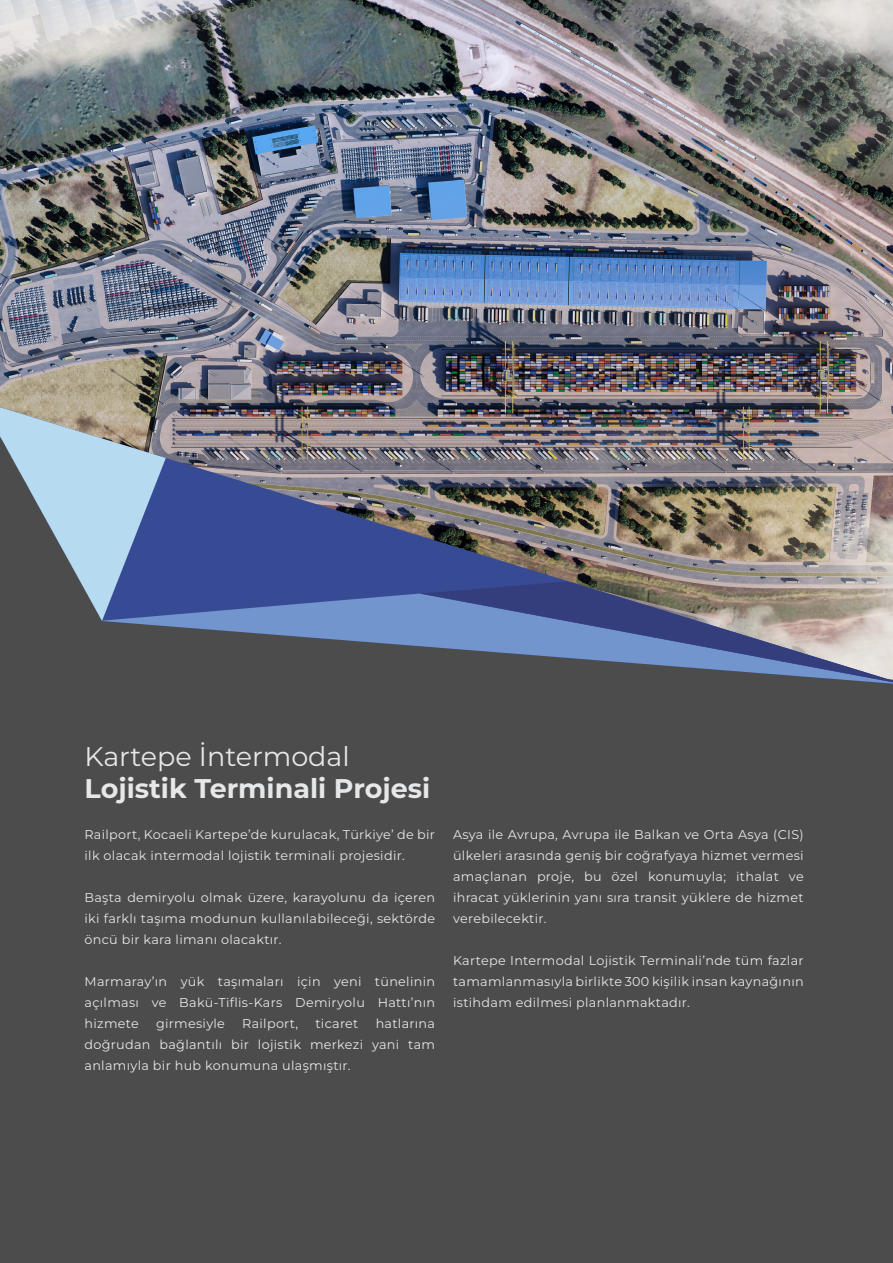
<style>
.page{position:relative;width:893px;height:1263px;background:#fff}
.page>*{position:absolute;margin:0;border:0;box-sizing:border-box;transform-origin:0 0}
.T4{font:700 27px "Montserrat";color:#e6e7e9}
.T4-2{font:27px "Montserrat";color:#e6e7e9}
.t1{font:12.75px/21px "Montserrat";letter-spacing:.025em;color:#e6e7e9;text-align:justify}
</style>
<div class="page">
<div style="left:0;top:427px;width:893px;height:836px;background:#4c4c4c"></div>
<img style="left:0;top:0;width:893px;height:407px">
<img style="left:166px;top:407px;width:727px;height:187px">
<svg style="left:0;top:407px;width:166px;height:210px"></svg>
<svg style="left:100px;top:594px;width:793px;height:90px"></svg>
<svg style="left:421px;top:581px;width:472px;height:101px"></svg>
<p class="T4-2" style="left:85px;top:738px;width:267px">Kartepe İntermodal</p>
<p class="T4" style="left:85px;top:771px;width:347px">Lojistik Terminali Projesi</p>
<p class="t1" style="left:85px;top:823px;width:352px">Railport, Kocaeli Kartepe’de kurulacak, Türkiye’ de bir ilk olacak intermodal lojistik terminali projesidir.</p>
<p class="t1" style="left:85px;top:886px;width:352px">Başta demiryolu olmak üzere, karayolunu da içeren iki farklı taşıma modunun kullanılabileceği, sektörde öncü bir kara limanı olacaktır.</p>
<p class="t1" style="left:85px;top:970px;width:352px">Marmaray’ın yük taşımaları için yeni tünelinin açılması ve Bakü-Tiflis-Kars Demiryolu Hattı’nın hizmete</p>
<p class="t1" style="left:85px;top:1012px;width:352px;text-indent:291px">hatlarına doğrudan bağlantılı bir lojistik merkezi yani tam anlamıyla bir hub konumuna ulaşmıştır.</p>
<p class="t1" style="left:156px;top:1012px;width:70px">girmesiyle</p>
<p class="t1" style="left:242px;top:1012px;width:58px">Railport,</p>
<p class="t1" style="left:315px;top:1012px;width:45px">ticaret</p>
<p class="t1" style="left:453px;top:823px;width:352px">Asya ile Avrupa, Avrupa ile Balkan ve Orta Asya (CIS) ülkeleri arasında geniş bir coğrafyaya hizmet vermesi amaçlanan proje, bu özel konumuyla; ithalat ve ihracat yüklerinin yanı sıra transit yüklere de hizmet verebilecektir.</p>
<p class="t1" style="left:453px;top:949px;width:352px">Kartepe Intermodal Lojistik Terminali’nde tüm fazlar tamamlanmasıyla birlikte 300 kişilik insan kaynağının istihdam edilmesi planlanmaktadır.</p>
</div>
